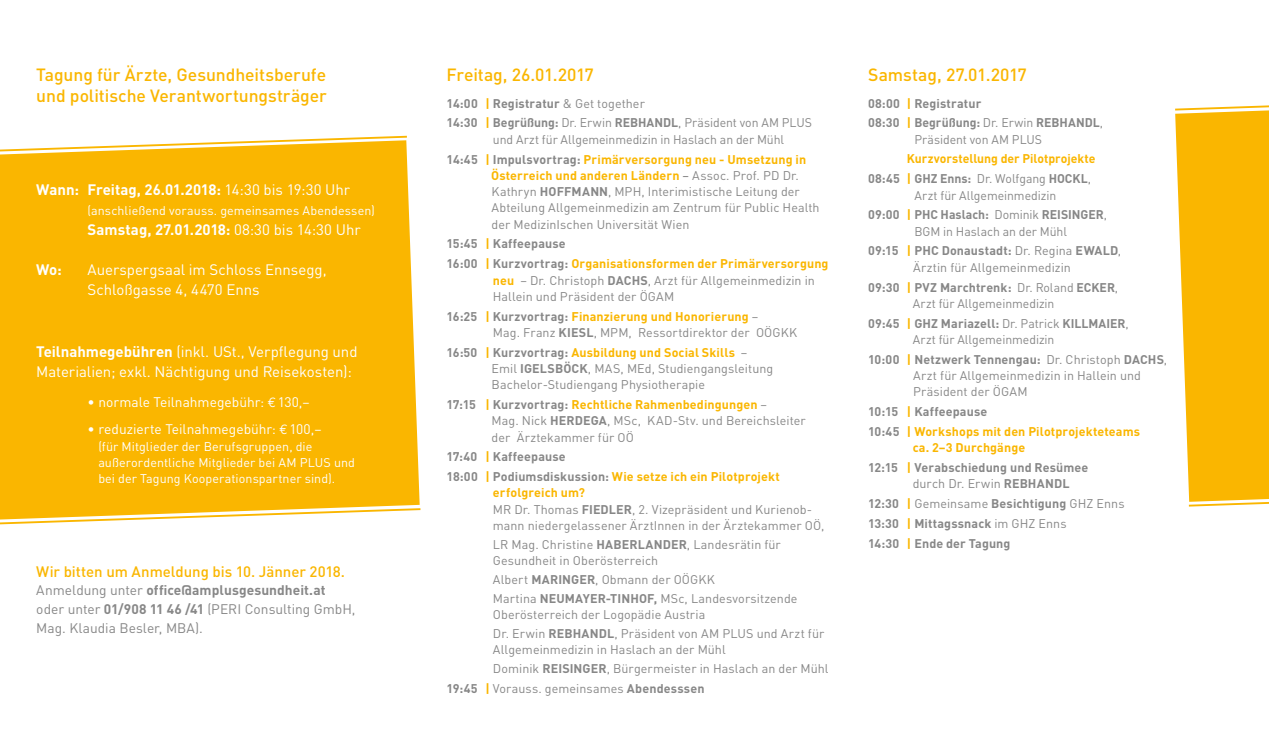
<style>
.page{position:relative;width:1269px;height:745px;background:#fff}
.page>*{position:absolute;margin:0;border:0;box-sizing:border-box;transform-origin:0 0}
.t1{font:500 17.5px/21.2px "DIN";letter-spacing:-.005em;color:#fab600}
.t2{font:15px/20px "DIN";letter-spacing:-.005em;color:#fff}
.t3{font:700 15px "DIN";color:#fff}
.t4{font:500 15px "DIN";letter-spacing:-.005em;color:#fab600}
.t5{font:13.75px/18.8px "DIN";color:#878787}
.t6{font:13.75px "DIN";color:#fff}
.t7{font:12.5px/16.2px "DIN";letter-spacing:.005em;color:#878787}
.t8{font:700 12.5px/19.8px "DIN";letter-spacing:.01em;color:#878787}
.t9{font:700 12.5px/19.8px "DIN";letter-spacing:.01em;color:#fab600}
.t10{font:12.5px/16.2px "DIN";letter-spacing:.005em;color:#fff}
.s1{font-weight:400}
.s2{font-weight:700}
.s3{font-family:"Euro Mono"}
.s4{color:#fab600}
.s5{font-weight:700;color:#fab600}
.s6{color:#747373}
.s7{color:#878787}
.s8{font-weight:400;color:#878787}
</style>
<div class="page">
<div style="left:0;top:151px;width:420px;height:357px;background:#fab600"></div>
<svg style="left:0;top:136px;width:407px;height:15px"></svg>
<svg style="left:0;top:508px;width:420px;height:16px"></svg>
<svg style="left:1175px;top:105px;width:93px;height:401px;background:#fabd1b"></svg>
<h1 class="t1" style="left:36px;top:63px;width:292px">Tagung für Ärzte, Gesundheitsberufe und politische Verantwortungsträger</h1>
<p class="t3" style="left:36px;top:180px;width:315px">Wann: Freitag, 26.01.2018: <span class="s1">14:30 bis 19:30 Uhr</span></p>
<p class="t10" style="left:88px;top:202px;width:289px">(anschließend vorauss. gemeinsames Abendessen)</p>
<p class="t3" style="left:88px;top:220px;width:274px">Samstag, 27.01.2018: <span class="s1">08:30 bis 14:30 Uhr</span></p>
<p class="t3" style="left:36px;top:260px;width:27px">Wo:</p>
<p class="t2" style="left:88px;top:259px;width:240px">Auerspergsaal im Schloss Ennsegg,<br>Schloßgasse 4, 4470 Enns</p>
<p class="t2" style="left:36px;top:340px;width:323px"><span class="s2">Teilnahmegebühren</span> (inkl. USt., Verpflegung und<br>Materialien; exkl. Nächtigung und Reisekosten):</p>
<p class="t6" style="left:88px;top:393px;width:224px">• normale Teilnahmegebühr: <span class="s3">€</span>130,–</p>
<p class="t6" style="left:88px;top:420px;width:235px">• reduzierte Teilnahmegebühr: <span class="s3">€</span>100,–</p>
<p class="t10" style="left:98px;top:437px;width:258px">(für Mitglieder der Berufsgruppen, die außerordentliche Mitglieder bei AM PLUS und bei der Tagung Kooperationspartner sind).</p>
<p class="t4" style="left:36px;top:561px;width:310px">Wir bitten um Anmeldung bis 10. Jänner 2018.</p>
<p class="t5" style="left:36px;top:580px;width:321px">Anmeldung unter <span class="s2">office@amplusgesundheit.at </span>oder unter <span class="s2">01/908 11 46 /41</span> (PERI Consulting GmbH,<br>Mag. Klaudia Besler, MBA).</p>
<h1 class="t1" style="left:446px;top:63px;width:149px">Freitag, 26.01.2017</h1>
<p class="t8" style="left:446px;top:93px;width:367px">14:00 <span class="s4">|</span> Registratur <span class="s1">&amp; Get together<br></span>14:30 <span class="s4">|</span> Begrüßung: <span class="s1">Dr. Erwin</span> REBHANDL<span class="s1">, Präsident von AM PLUS</span></p>
<p class="t7" style="left:446px;top:129px;width:361px;line-height:19.8px;text-indent:46px">und Arzt für Allgemeinmedizin in Haslach an der Mühl<br><span class="s2">14:45</span> <span class="s5">|</span> <span class="s2">Impulsvortrag:</span> <span class="s5">Primärversorgung neu - Umsetzung in</span></p>
<p class="t7" style="left:491px;top:167px;width:330px"><span class="s5">Österreich und anderen Ländern</span> <span class="s6">–</span> Assoc. Prof. PD Dr.<br>Kathryn <span class="s2">HOFFMANN</span>, MPH, Interimistische Leitung der Abteilung Allgemeinmedizin am Zentrum für Public Health der MedizinIschen Universität Wien</p>
<p class="t9" style="left:446px;top:233px;width:383px"><span class="s7">15:45</span> | <span class="s7">Kaffeepause<br>16:00</span> | <span class="s7">Kurzvortrag:</span> Organisationsformen der Primärversorgung</p>
<p class="t7" style="left:493px;top:271px;width:323px"><span class="s5">neu</span> – Dr. Christoph <span class="s2">DACHS</span>, Arzt für Allgemeinmedizin in<br>Hallein und Präsident der ÖGAM</p>
<p class="t7" style="left:493px;top:307px;width:306px;text-indent:-46px"><span class="s2">16:25</span> <span class="s5">|</span> <span class="s2">Kurzvortrag:</span> <span class="s5">Finanzierung und Honorierung</span> –<br>Mag. Franz <span class="s2">KIESL</span>, MPM, Ressortdirektor der OÖGKK</p>
<p class="t7" style="left:491px;top:343px;width:283px;text-indent:-45px"><span class="s2">16:50</span> <span class="s5">|</span> <span class="s2">Kurzvortrag:</span> <span class="s5">Ausbildung und Social Skills</span> –<br>Emil <span class="s2">IGELSBÖCK</span>, MAS, MEd, Studiengangsleitung<br>Bachelor-Studiengang Physiotherapie</p>
<p class="t7" style="left:491px;top:396px;width:316px;text-indent:-45px"><span class="s2">17:15</span> <span class="s5">|</span> <span class="s2">Kurzvortrag:</span> <span class="s5">Rechtliche Rahmenbedingungen</span> –<br>Mag. Nick <span class="s2">HERDEGA</span>, MSc, KAD-Stv. und Bereichsleiter der Ärztekammer für OÖ</p>
<p class="t8" style="left:446px;top:446px;width:335px">17:40 <span class="s4">|</span> Kaffeepause<br>18:00 <span class="s4">|</span> Podiumsdiskussion: <span class="s4">Wie setze ich ein Pilotprojekt</span></p>
<p class="t7" style="left:493px;top:484px;width:333px"><span class="s5">erfolgreich um?<br></span>MR Dr. Thomas <span class="s2">FIEDLER</span>, 2. Vizepräsident und Kurienob&shy;mann niedergelassener ÄrztInnen in der Ärztekammer OÖ,</p>
<p class="t7" style="left:493px;top:535px;width:289px">LR Mag. Christine <span class="s2">HABERLANDER</span>, Landesrätin für<br>Gesundheit in Oberösterreich</p>
<p class="t7" style="left:493px;top:569px;width:306px;line-height:18.8px">Albert <span class="s2">MARINGER</span>, Obmann der OÖGKK<br>Martina <span class="s2">NEUMAYER-TINHOF,</span> MSc, Landesvorsitzende</p>
<p class="t7" style="left:493px;top:604px;width:333px;line-height:18.8px">Oberösterreich der Logopädie Austria<br>Dr. Erwin <span class="s2">REBHANDL</span>, Präsident von AM PLUS und Arzt für</p>
<p class="t7" style="left:493px;top:640px;width:234px">Allgemeinmedizin in Haslach an der Mühl</p>
<p class="t7" style="left:493px;top:659px;width:337px">Dominik <span class="s2">REISINGER</span>, Bürgermeister in Haslach an der Mühl</p>
<p class="t7" style="left:446px;top:679px;width:259px"><span class="s2">19:45</span> <span class="s5">|</span> Vorauss. gemeinsames <span class="s2">Abendesssen</span></p>
<h1 class="t1" style="left:868px;top:63px;width:160px">Samstag, 27.01.2017</h1>
<p class="t8" style="left:868px;top:92px;width:236px">08:00 <span class="s4">|</span> Registratur<br>08:30 <span class="s4">|</span> Begrüßung: <span class="s1">Dr. Erwin</span> REBHANDL<span class="s1">,</span></p>
<p class="t7" style="left:914px;top:131px;width:129px">Präsident von AM PLUS</p>
<p class="t9" style="left:868px;top:148px;width:229px;text-indent:39px">Kurzvorstellung der Pilotprojekte<br><span class="s7">08:45</span> | <span class="s7">GHZ Enns:</span> <span class="s8">Dr. Wolfgang</span> <span class="s7">HOCKL</span><span class="s8">,</span></p>
<p class="t7" style="left:868px;top:185px;width:240px;line-height:19.8px;text-align:center">Arzt für Allgemeinmedizin<br><span class="s2">09:00</span> <span class="s5">|</span> <span class="s2">PHC Haslach:</span> Dominik <span class="s2">REISINGER</span>,</p>
<p class="t7" style="left:868px;top:221px;width:254px;line-height:19.8px;text-indent:46px">BGM in Haslach an der Mühl<br><span class="s2">09:15</span> <span class="s5">|</span> <span class="s2">PHC Donaustadt:</span> Dr. Regina <span class="s2">EWALD</span>,</p>
<p class="t7" style="left:868px;top:257px;width:251px;line-height:19.8px;text-align:center">Ärztin für Allgemeinmedizin<br><span class="s2">09:30</span> <span class="s5">|</span> <span class="s2">PVZ Marchtrenk:</span> Dr. Roland <span class="s2">ECKER</span>,</p>
<p class="t7" style="left:868px;top:293px;width:262px;line-height:19.8px;text-indent:45px">Arzt für Allgemeinmedizin<br><span class="s2">09:45</span> <span class="s5">|</span> <span class="s2">GHZ Mariazell:</span> Dr. Patrick <span class="s2">KILLMAIER</span>,</p>
<p class="t7" style="left:868px;top:329px;width:300px;line-height:19.8px;text-indent:45px">Arzt für Allgemeinmedizin<br><span class="s2">10:00</span> <span class="s5">|</span> <span class="s2">Netzwerk Tennengau:</span> Dr. Christoph <span class="s2">DACHS</span>,</p>
<p class="t7" style="left:913px;top:367px;width:229px">Arzt für Allgemeinmedizin in Hallein und<br>Präsident der ÖGAM</p>
<p class="t9" style="left:868px;top:401px;width:273px"><span class="s7">10:15</span> | <span class="s7">Kaffeepause<br>10:45</span> | Workshops mit den Pilotprojekteteams</p>
<p class="t8" style="left:868px;top:437px;width:222px;text-indent:45px"><span class="s4">ca. 2–3 Durchgänge<br></span>12:15 <span class="s4">|</span> Verabschiedung und Resümee</p>
<p class="t8" style="left:868px;top:473px;width:258px;text-indent:45px"><span class="s1">durch Dr. Erwin</span> REBHANDL<br>12:30 <span class="s4">|</span> <span class="s1">Gemeinsame</span> Besichtigung <span class="s1">GHZ Enns<br></span>13:30 <span class="s4">|</span> Mittagssnack <span class="s1">im GHZ Enns<br></span>14:30 <span class="s4">|</span> Ende der Tagung</p>
</div>
